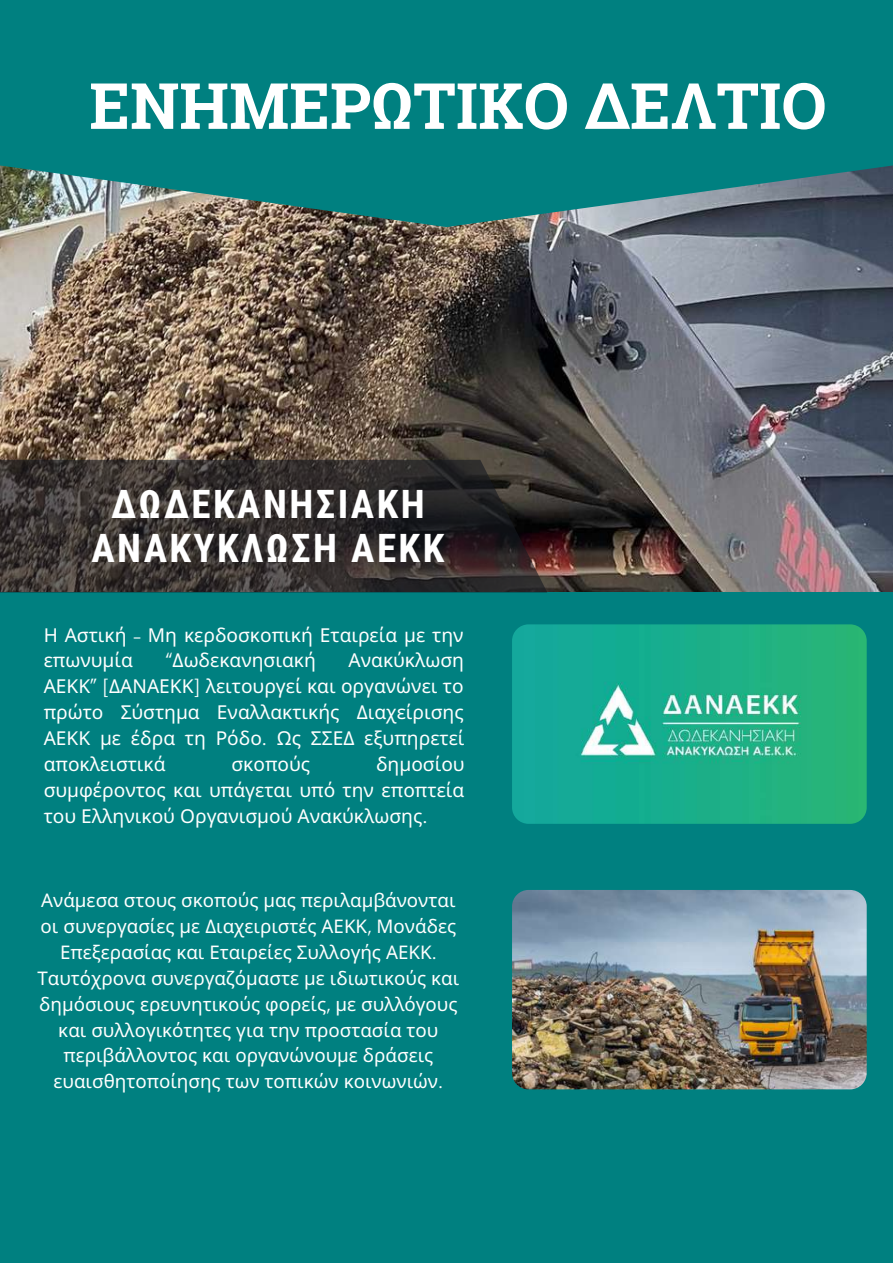
<style>
.page{position:relative;width:893px;height:1264px;background:#fff}
.page>*{position:absolute;margin:0;border:0;box-sizing:border-box;transform-origin:0 0}
.t1{font:700 63.75px "Roboto Slab";color:#fff}
.t2{font:700 39px/43.8px "Roboto Condensed";letter-spacing:.065em;color:#fff;text-align:center}
.t3{font:19.05px/25.8px "Noto Sans";color:#fff;text-align:justify}
.t4{font:18.75px/25.8px "Noto Sans";color:#fff;text-align:center}
.s1{font-family:"Glacial Indifference"}
</style>
<div class="page">
<div style="left:0;top:0;width:892px;height:1262px;background:#008080"></div>
<img style="left:0;top:227px;width:892px;height:364px">
<img style="left:0;top:165px;width:892px;height:62px">
<svg style="left:0;top:460px;width:547px;height:132px;background:#342f2e"></svg>
<img style="left:512px;top:624px;width:354px;height:199px;border-radius:17px">
<img style="left:512px;top:890px;width:354px;height:199px;border-radius:17px">
<h1 class="t1" style="left:89px;top:62px;width:738px">ΕΝΗΜΕΡΩΤΙΚΟ ΔΕΛΤΙΟ</h1>
<h2 class="t2" style="left:91px;top:483px;width:354px">ΔΩΔΕΚΑΝΗΣΙΑΚΗ<br>ΑΝΑΚΥΚΛΩΣΗ ΑΕΚΚ</h2>
<p class="t3" style="left:44px;top:621px;width:421px">Η Αστική <span class="s1">–</span> Μη κερδοσκοπική Εταιρεία με την επωνυμία</p>
<p class="t3" style="left:44px;top:647px;width:422px;text-indent:305px">Ανακύκλωση ΑΕΚΚ<span class="s1">” [</span>ΔΑΝΑΕΚΚ<span class="s1">]</span> λειτουργεί και οργανώνει το πρώτο Σύστημα Εναλλακτικής Διαχείρισης ΑΕΚΚ με έδρα τη Ρόδο<span class="s1">.</span> Ως ΣΣΕΔ εξυπηρετεί αποκλειστικά</p>
<p class="t3" style="left:166px;top:647px;width:152px"><span class="s1">“</span>Δωδεκανησιακή</p>
<p class="t3" style="left:44px;top:750px;width:422px;text-indent:332px">δημοσίου συμφέροντος και υπάγεται υπό την εποπτεία του Ελληνικού Οργανισμού Ανακύκλωσης<span class="s1">.</span></p>
<p class="t3" style="left:231px;top:750px;width:80px">σκοπούς</p>
<p class="t4" style="left:37px;top:887px;width:423px">Ανάμεσα στους σκοπούς μας περιλαμβάνονται οι συνεργασίες με Διαχειριστές ΑΕΚΚ<span class="s1">,</span> Μονάδες Επεξερασίας και Εταιρείες Συλλογής ΑΕΚΚ<span class="s1">.<br></span>Ταυτόχρονα συνεργαζόμαστε με ιδιωτικούς και δημόσιους ερευνητικούς φορείς<span class="s1">,</span> με συλλόγους και συλλογικότητες για την προστασία του περιβάλλοντος και οργανώνουμε δράσεις ευαισθητοποίησης των τοπικών κοινωνιών<span class="s1">.</span></p>
</div>
